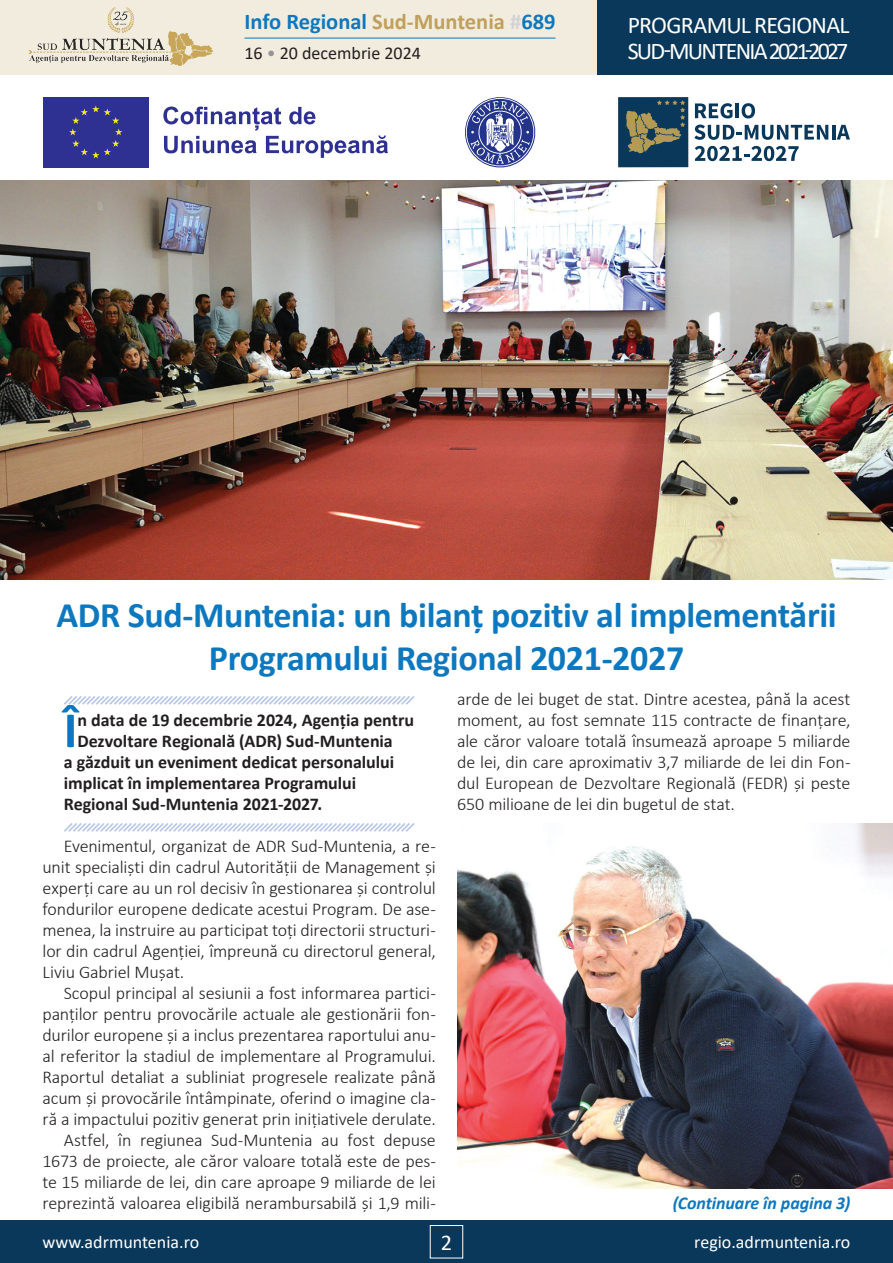
<style>
.page{position:relative;width:893px;height:1263px;background:#fff}
.page>*{position:absolute;margin:0;border:0;box-sizing:border-box;transform-origin:0 0}
.t1{font:700 51.15px "Calibri";color:#0c78bf}
.t2{font:700 36px/43.2px "Calibri";letter-spacing:-.01em;color:#0c78bf;text-align:center}
.t3{font:24px/25.5px "Calibri";letter-spacing:-.055em;color:#fff}
.t4{font:700 22.5px "Calibri";color:#0c78bf}
.t5{font:22.5px "Calibri";color:#fff}
.t6{font:300 18px/21px "Calibri";letter-spacing:-.01em;color:#231f20;text-align:justify}
.t7{font:700 18px "Calibri";letter-spacing:-.005em;color:#231f20}
.t8{font:18px "Calibri";color:#fff}
.t9{font:italic 700 18px "Calibri";letter-spacing:-.005em;color:#0c78bf}
.t10{font:18px "Calibri";color:#231f20}
.s1{color:#bfa05c}
.s2{color:#d1d2d4}
.s3{color:#939598}
</style>
<div class="page">
<div style="left:0;top:1220px;width:893px;height:43px;background:#0a385a"></div>
<div style="left:0;top:0;width:893px;height:75px;background:#f2ecdf"></div>
<div style="left:597px;top:0;width:296px;height:75px;background:#0a385a"></div>
<hr style="left:244px;top:38px;width:311px;height:1px;background:#0c78bf">
<img style="left:28px;top:7px;width:185px;height:59px">
<svg style="left:695px;top:146px;width:104px;height:15px"></svg>
<svg style="left:837px;top:125px;width:13px;height:15px"></svg>
<hr style="left:832px;top:125px;width:3px;height:15px;background:#0a385a">
<svg style="left:694px;top:125px;width:134px;height:15px"></svg>
<svg style="left:742px;top:103px;width:13px;height:15px"></svg>
<hr style="left:735px;top:103px;width:4px;height:15px;background:#0a385a">
<svg style="left:695px;top:103px;width:37px;height:15px"></svg>
<div style="left:618px;top:97px;width:70px;height:70px;background:#0a385a"></div>
<svg style="left:625px;top:100px;width:60px;height:53px"></svg>
<div style="left:43px;top:97px;width:105px;height:70px;background:#2e3092"></div>
<svg style="left:69px;top:105px;width:53px;height:53px"></svg>
<svg style="left:163px;top:107px;width:225px;height:51px"></svg>
<svg style="left:465px;top:97px;width:71px;height:71px"></svg>
<svg style="left:64px;top:696px;width:351px;height:9px"></svg>
<svg style="left:64px;top:823px;width:351px;height:9px"></svg>
<img style="left:0;top:180px;width:893px;height:399px">
<img style="left:457px;top:824px;width:436px;height:364px">
<p class="t4" style="left:244px;top:6px;width:313px">Info Regional <span class="s1">Sud-Muntenia</span> <span class="s2">#</span>689</p>
<p class="t10" style="left:244px;top:41px;width:178px">16 <span class="s3">•</span> 20 decembrie 2024</p>
<h3 class="t3" style="left:628px;top:12px;width:223px">PROGRAMUL REGIONAL<br>SUD-MUNTENIA 2021-2027</h3>
<h2 class="t2" style="left:56px;top:593px;width:782px">ADR Sud-Muntenia: un bilanț pozitiv al implementării<br>Programului Regional 2021-2027</h2>
<h1 class="t1" style="left:64px;top:694px;width:15px">Î</h1>
<p class="t7" style="left:77px;top:707px;width:338px">n data de 19 decembrie 2024, Agenția pentru</p>
<p class="t7" style="left:77px;top:728px;width:317px">Dezvoltare Regională (ADR) Sud-Muntenia</p>
<p class="t7" style="left:64px;top:749px;width:332px">a găzduit un eveniment dedicat personalului</p>
<p class="t7" style="left:64px;top:770px;width:294px">implicat în implementarea Programului</p>
<p class="t7" style="left:64px;top:791px;width:260px">Regional Sud-Muntenia 2021-2027.</p>
<p class="t6" style="left:42px;top:835px;width:395px;text-indent:21px">Evenimentul, organizat de ADR Sud-Muntenia, a re&shy;unit specialiști din cadrul Autorității de Management și experți care au un rol decisiv în gestionarea și controlul fondurilor europene dedicate acestui Program. De ase&shy;menea, la instruire au participat toți directorii structuri&shy;lor din cadrul Agenției, împreună cu directorul general, Liviu Gabriel Mușat.</p>
<p class="t6" style="left:42px;top:982px;width:395px;text-align:right">Scopul principal al sesiunii a fost informarea partici&shy;panților pentru provocările actuale ale gestionării fon&shy;durilor europene și a inclus prezentarea raportului anu&shy;al referitor la stadiul de implementare al Programului.<br>Raportul detaliat a subliniat progresele realizate până acum și provocările întâmpinate, oferind o imagine cla&shy;ră a impactului pozitiv generat prin inițiativele derulate.<br>Astfel, în regiunea Sud-Muntenia au fost depuse 1673 de proiecte, ale căror valoare totală este de pes&shy;te 15 miliarde de lei, din care aproape 9 miliarde de lei reprezintă valoarea eligibilă nerambursabilă și 1,9 mili-</p>
<p class="t6" style="left:457px;top:688px;width:395px">arde de lei buget de stat. Dintre acestea, până la acest moment, au fost semnate 115 contracte de finanțare, ale căror valoare totală însumează aproape 5 miliarde de lei, din care aproximativ 3,7 miliarde de lei din Fon&shy;dul European de Dezvoltare Regională (FEDR) și peste 650 milioane de lei din bugetul de stat.</p>
<p class="t9" style="left:673px;top:1190px;width:179px">(Continuare în pagina 3)</p>
<p class="t8" style="left:43px;top:1230px;width:158px">www.adrmuntenia.ro</p>
<p class="t5" style="left:441px;top:1226px;width:13px">2</p>
<p class="t8" style="left:694px;top:1230px;width:158px">regio.adrmuntenia.ro</p>
</div>
